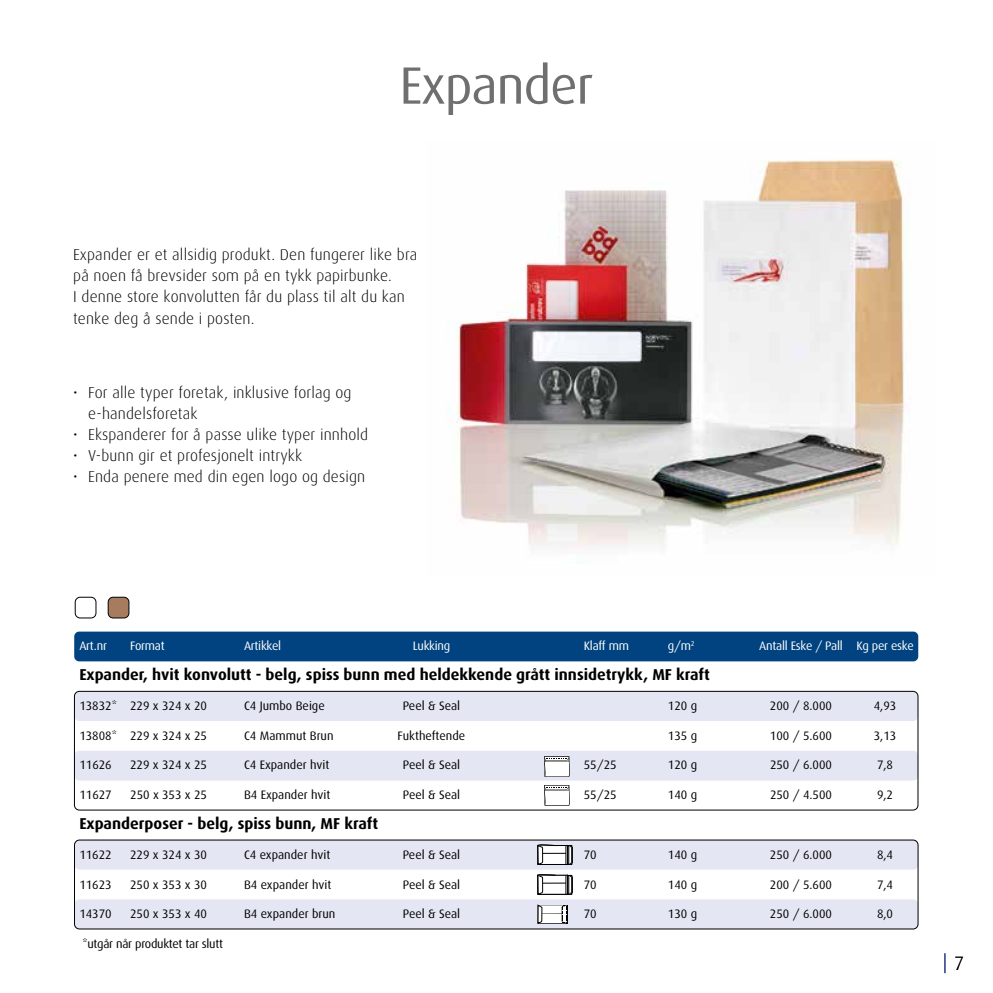
<style>
.page{position:relative;width:993px;height:993px;background:#fff}
.page>*{position:absolute;margin:0;border:0;box-sizing:border-box;transform-origin:0 0}
.t1{font:52.5px "Dax";letter-spacing:-.02em;color:#706f6f}
.t2{font:300 19.25px "Dax";color:#000}
.t3{font:300 15.75px/21px "Dax";letter-spacing:.01em;color:#000}
.t4{font:700 15.75px "Dax";color:#000}
.t5{font:12.25px "Dax";color:#000}
.t6{font:12.25px "Dax";letter-spacing:-.02em;color:#fff}
.t7{font:12.25px "Dax";letter-spacing:-.02em;color:#000}
</style>
<div class="page">
<img style="left:447px;top:159px;width:460px;height:390px">
<div style="left:74px;top:631px;width:843px;height:30px;background:#004380;border-radius:5px"></div>
<div style="left:74px;top:691px;width:843px;height:29px;background:#e4e7f3;border-radius:5px"></div>
<div style="left:74px;top:750px;width:843px;height:30px;background:#e4e7f3;border-radius:5px"></div>
<div style="left:74px;top:839px;width:843px;height:30px;background:#e4e7f3;border-radius:5px"></div>
<div style="left:74px;top:899px;width:843px;height:29px;background:#e4e7f3;border-radius:5px"></div>
<div style="left:108px;top:597px;width:21px;height:20px;background:#a77c5e;border-radius:5px"></div>
<div style="left:108px;top:597px;width:21px;height:21px;border:1px solid #000;border-radius:5px"></div>
<div style="left:75px;top:597px;width:21px;height:21px;border:1px solid #000;border-radius:5px"></div>
<div style="left:74px;top:839px;width:843px;height:89px;border:1px solid #000;border-radius:5px"></div>
<div style="left:74px;top:691px;width:843px;height:119px;border:1px solid #000;border-radius:5px"></div>
<svg style="left:944px;top:953px;width:1px;height:19px"></svg>
<svg style="left:537px;top:844px;width:35px;height:20px"></svg>
<svg style="left:537px;top:874px;width:35px;height:20px"></svg>
<svg style="left:544px;top:756px;width:25px;height:20px"></svg>
<svg style="left:544px;top:785px;width:25px;height:20px"></svg>
<svg style="left:537px;top:905px;width:30px;height:18px"></svg>
<h1 class="t1" style="left:399px;top:56px;width:195px">Expander</h1>
<p class="t3" style="left:73px;top:244px;width:345px">Expander er et allsidig produkt. Den fungerer like bra på noen få brevsider som på en tykk papirbunke.<br>I denne store konvolutten får du plass til alt du kan tenke deg å sende i posten.</p>
<p class="t3" style="left:88px;top:382px;width:265px;text-indent:-15px">• For alle typer foretak, inklusive forlag og e-handelsforetak</p>
<p class="t3" style="left:73px;top:424px;width:296px">• Ekspanderer for å passe ulike typer innhold</p>
<p class="t3" style="left:73px;top:445px;width:230px">• V-bunn gir et profesjonelt intrykk</p>
<p class="t3" style="left:73px;top:466px;width:293px">• Enda penere med din egen logo og design</p>
<p class="t6" style="left:79px;top:639px;width:29px">Art.nr</p>
<p class="t6" style="left:130px;top:639px;width:36px">Format</p>
<p class="t6" style="left:244px;top:639px;width:39px">Artikkel</p>
<p class="t6" style="left:412px;top:639px;width:39px">Lukking</p>
<p class="t6" style="left:583px;top:639px;width:47px">Klaff mm</p>
<p class="t6" style="left:667px;top:639px;width:28px">g/m<sup>2</sup></p>
<p class="t6" style="left:759px;top:639px;width:156px">Antall Eske / Pall Kg per eske</p>
<p class="t4" style="left:79px;top:665px;width:631px">Expander, hvit konvolutt - belg, spiss bunn med heldekkende grått innsidetrykk, MF kraft</p>
<p class="t5" style="left:79px;top:698px;width:129px">13832* 229 x 324 x 20</p>
<p class="t5" style="left:244px;top:698px;width:82px">C4 Jumbo Beige</p>
<p class="t5" style="left:402px;top:698px;width:59px">Peel &amp; Seal</p>
<p class="t5" style="left:667px;top:698px;width:31px">120 g</p>
<p class="t5" style="left:769px;top:698px;width:63px">200 / 8.000</p>
<p class="t5" style="left:873px;top:698px;width:24px">4,93</p>
<p class="t5" style="left:79px;top:728px;width:129px">13808* 229 x 324 x 25</p>
<p class="t5" style="left:244px;top:728px;width:91px">C4 Mammut Brun</p>
<p class="t5" style="left:397px;top:728px;width:69px">Fuktheftende</p>
<p class="t5" style="left:667px;top:728px;width:31px">135 g</p>
<p class="t5" style="left:769px;top:728px;width:63px">100 / 5.600</p>
<p class="t5" style="left:873px;top:728px;width:24px">3,13</p>
<p class="t5" style="left:79px;top:758px;width:34px">11626</p>
<p class="t5" style="left:130px;top:758px;width:78px">229 x 324 x 25</p>
<p class="t5" style="left:244px;top:758px;width:87px">C4 Expander hvit</p>
<p class="t5" style="left:402px;top:758px;width:59px">Peel &amp; Seal</p>
<p class="t5" style="left:583px;top:758px;width:34px">55/25</p>
<p class="t5" style="left:667px;top:758px;width:31px">120 g</p>
<p class="t5" style="left:769px;top:758px;width:63px">250 / 6.000</p>
<p class="t5" style="left:876px;top:758px;width:17px">7,8</p>
<p class="t5" style="left:79px;top:787px;width:34px">11627</p>
<p class="t5" style="left:130px;top:787px;width:78px">250 x 353 x 25</p>
<p class="t5" style="left:244px;top:787px;width:88px">B4 Expander hvit</p>
<p class="t5" style="left:402px;top:787px;width:59px">Peel &amp; Seal</p>
<p class="t5" style="left:583px;top:787px;width:34px">55/25</p>
<p class="t5" style="left:667px;top:787px;width:31px">140 g</p>
<p class="t5" style="left:769px;top:787px;width:63px">250 / 4.500</p>
<p class="t5" style="left:876px;top:787px;width:17px">9,2</p>
<p class="t4" style="left:79px;top:814px;width:300px">Expanderposer - belg, spiss bunn, MF kraft</p>
<p class="t5" style="left:79px;top:847px;width:34px">11622</p>
<p class="t5" style="left:130px;top:847px;width:78px">229 x 324 x 30</p>
<p class="t5" style="left:244px;top:847px;width:88px">C4 expander hvit</p>
<p class="t5" style="left:402px;top:847px;width:59px">Peel &amp; Seal</p>
<p class="t5" style="left:583px;top:847px;width:14px">70</p>
<p class="t5" style="left:667px;top:847px;width:31px">140 g</p>
<p class="t5" style="left:769px;top:847px;width:63px">250 / 6.000</p>
<p class="t5" style="left:876px;top:847px;width:17px">8,4</p>
<p class="t5" style="left:79px;top:877px;width:34px">11623</p>
<p class="t5" style="left:130px;top:877px;width:78px">250 x 353 x 30</p>
<p class="t5" style="left:244px;top:877px;width:89px">B4 expander hvit</p>
<p class="t5" style="left:402px;top:877px;width:59px">Peel &amp; Seal</p>
<p class="t5" style="left:583px;top:877px;width:14px">70</p>
<p class="t5" style="left:667px;top:877px;width:31px">140 g</p>
<p class="t5" style="left:769px;top:877px;width:63px">200 / 5.600</p>
<p class="t5" style="left:876px;top:877px;width:17px">7,4</p>
<p class="t5" style="left:79px;top:906px;width:34px">14370</p>
<p class="t5" style="left:130px;top:906px;width:78px">250 x 353 x 40</p>
<p class="t5" style="left:244px;top:906px;width:93px">B4 expander brun</p>
<p class="t5" style="left:402px;top:906px;width:59px">Peel &amp; Seal</p>
<p class="t5" style="left:583px;top:906px;width:14px">70</p>
<p class="t5" style="left:667px;top:906px;width:31px">130 g</p>
<p class="t5" style="left:769px;top:906px;width:63px">250 / 6.000</p>
<p class="t5" style="left:876px;top:906px;width:17px">8,0</p>
<p class="t7" style="left:82px;top:936px;width:142px">*utgår når produktet tar slutt</p>
<h2 class="t2" style="left:953px;top:952px;width:11px">7</h2>
</div>
